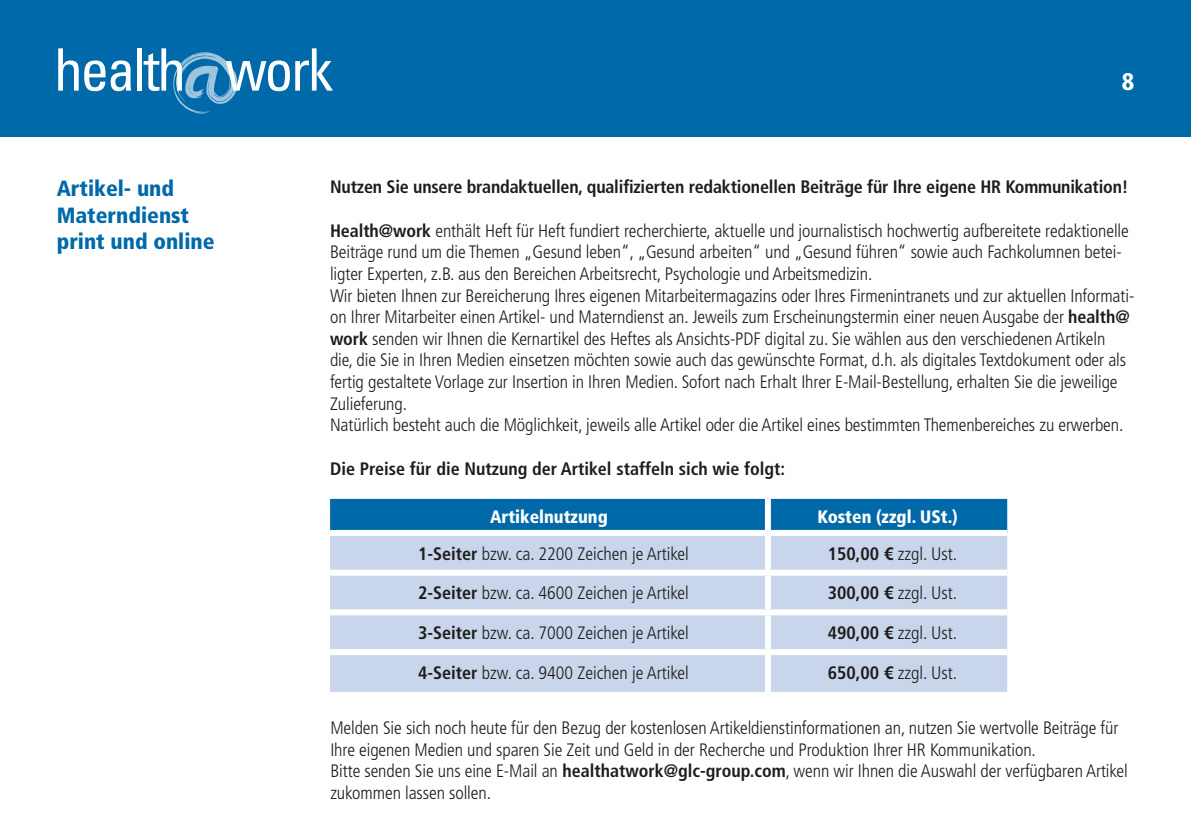
<style>
.page{position:relative;width:1191px;height:840px;background:#fff}
.page>*{position:absolute;margin:0;border:0;box-sizing:border-box;transform-origin:0 0}
.t1{font:condensed 58.4px "Univers";letter-spacing:-.04em;color:#fff}
.t2{font:900 condensed 24px "Frutiger LT Std";color:#fff}
.t3{font:900 condensed 22px/26.4px "Frutiger LT Std";color:#0069a9}
.t4{font:300 condensed 18px/21.6px "Frutiger LT Std";letter-spacing:-.005em;color:#1d1d1b}
.t5{font:700 condensed 18px "Frutiger LT Std";letter-spacing:-.01em;color:#1d1d1b}
.t6{font:900 condensed 18px "Frutiger LT Std";color:#fff}
.s1{font-weight:700}
</style>
<div class="page">
<div style="left:0;top:0;width:1191px;height:137px;background:#0069a9"></div>
<svg style="left:173px;top:52px;width:65px;height:62px"></svg>
<div style="left:330px;top:498px;width:677px;height:31px;background:#0069a9"></div>
<div style="left:330px;top:536px;width:677px;height:155px;background:#c8d5eb"></div>
<div style="left:765px;top:498px;width:6px;height:31px;background:#fff"></div>
<div style="left:765px;top:535px;width:6px;height:34px;background:#fff"></div>
<div style="left:768px;top:569px;width:239px;height:6px;background:#fff"></div>
<div style="left:765px;top:575px;width:6px;height:34px;background:#fff"></div>
<div style="left:768px;top:609px;width:239px;height:6px;background:#fff"></div>
<div style="left:765px;top:615px;width:6px;height:33px;background:#fff"></div>
<div style="left:768px;top:648px;width:239px;height:6px;background:#fff"></div>
<div style="left:765px;top:654px;width:6px;height:37px;background:#fff"></div>
<div style="left:330px;top:569px;width:438px;height:6px;background:#fff"></div>
<div style="left:330px;top:609px;width:438px;height:6px;background:#fff"></div>
<div style="left:330px;top:648px;width:438px;height:6px;background:#fff"></div>
<h1 class="t1" style="left:54px;top:33px;width:280px">health work</h1>
<h2 class="t2" style="left:1121px;top:67px;width:14px">8</h2>
<p class="t3" style="left:57px;top:175px;width:159px">Artikel- und<br>Materndienst print und online</p>
<p class="t5" style="left:330px;top:176px;width:800px">Nutzen Sie unsere brandaktuellen, qualifizierten redaktionellen Beiträge für Ihre eigene HR Kommunikation!</p>
<p class="t4" style="left:330px;top:220px;width:806px"><span class="s1">Health@work</span> enthält Heft für Heft fundiert recherchierte, aktuelle und journalistisch hochwertig aufbereitete redaktionelle Beiträge rund um die Themen „Gesund leben“, „Gesund arbeiten“ und „Gesund führen“ sowie auch Fachkolumnen betei&shy;ligter Experten, z.B. aus den Bereichen Arbeitsrecht, Psychologie und Arbeitsmedizin.<br>Wir bieten Ihnen zur Bereicherung Ihres eigenen Mitarbeitermagazins oder Ihres Firmenintranets und zur aktuellen Informati&shy;on Ihrer Mitarbeiter einen Artikel- und Materndienst an. Jeweils zum Erscheinungstermin einer neuen Ausgabe der <span class="s1">health@ work</span> senden wir Ihnen die Kernartikel des Heftes als Ansichts-PDF digital zu. Sie wählen aus den verschiedenen Artikeln<br>die, die Sie in Ihren Medien einsetzen möchten sowie auch das gewünschte Format, d.h. als digitales Textdokument oder als fertig gestaltete Vorlage zur Insertion in Ihren Medien. Sofort nach Erhalt Ihrer E-Mail-Bestellung, erhalten Sie die jeweilige Zulieferung.<br>Natürlich besteht auch die Möglichkeit, jeweils alle Artikel oder die Artikel eines bestimmten Themenbereiches zu erwerben.</p>
<p class="t5" style="left:330px;top:457px;width:456px">Die Preise für die Nutzung der Artikel staffeln sich wie folgt:</p>
<p class="t6" style="left:490px;top:505px;width:119px">Artikelnutzung</p>
<p class="t6" style="left:817px;top:505px;width:142px">Kosten (zzgl. USt.)</p>
<p class="t4" style="left:418px;top:542px;width:272px"><span class="s1">1-Seiter</span> bzw. ca. 2200 Zeichen je Artikel</p>
<p class="t4" style="left:828px;top:542px;width:131px"><span class="s1">150,00 €</span> zzgl. Ust.</p>
<p class="t4" style="left:418px;top:582px;width:272px"><span class="s1">2-Seiter</span> bzw. ca. 4600 Zeichen je Artikel</p>
<p class="t4" style="left:828px;top:582px;width:131px"><span class="s1">300,00 €</span> zzgl. Ust.</p>
<p class="t4" style="left:418px;top:622px;width:272px"><span class="s1">3-Seiter</span> bzw. ca. 7000 Zeichen je Artikel</p>
<p class="t4" style="left:828px;top:622px;width:131px"><span class="s1">490,00 €</span> zzgl. Ust.</p>
<p class="t4" style="left:418px;top:661px;width:272px"><span class="s1">4-Seiter</span> bzw. ca. 9400 Zeichen je Artikel</p>
<p class="t4" style="left:828px;top:661px;width:131px"><span class="s1">650,00 €</span> zzgl. Ust.</p>
<p class="t4" style="left:330px;top:716px;width:799px">Melden Sie sich noch heute für den Bezug der kostenlosen Artikeldienstinformationen an, nutzen Sie wertvolle Beiträge für Ihre eigenen Medien und sparen Sie Zeit und Geld in der Recherche und Produktion Ihrer HR Kommunikation.<br>Bitte senden Sie uns eine E-Mail an <span class="s1">healthatwork@glc-group.com</span>, wenn wir Ihnen die Auswahl der verfügbaren Artikel zukommen lassen sollen.</p>
</div>
